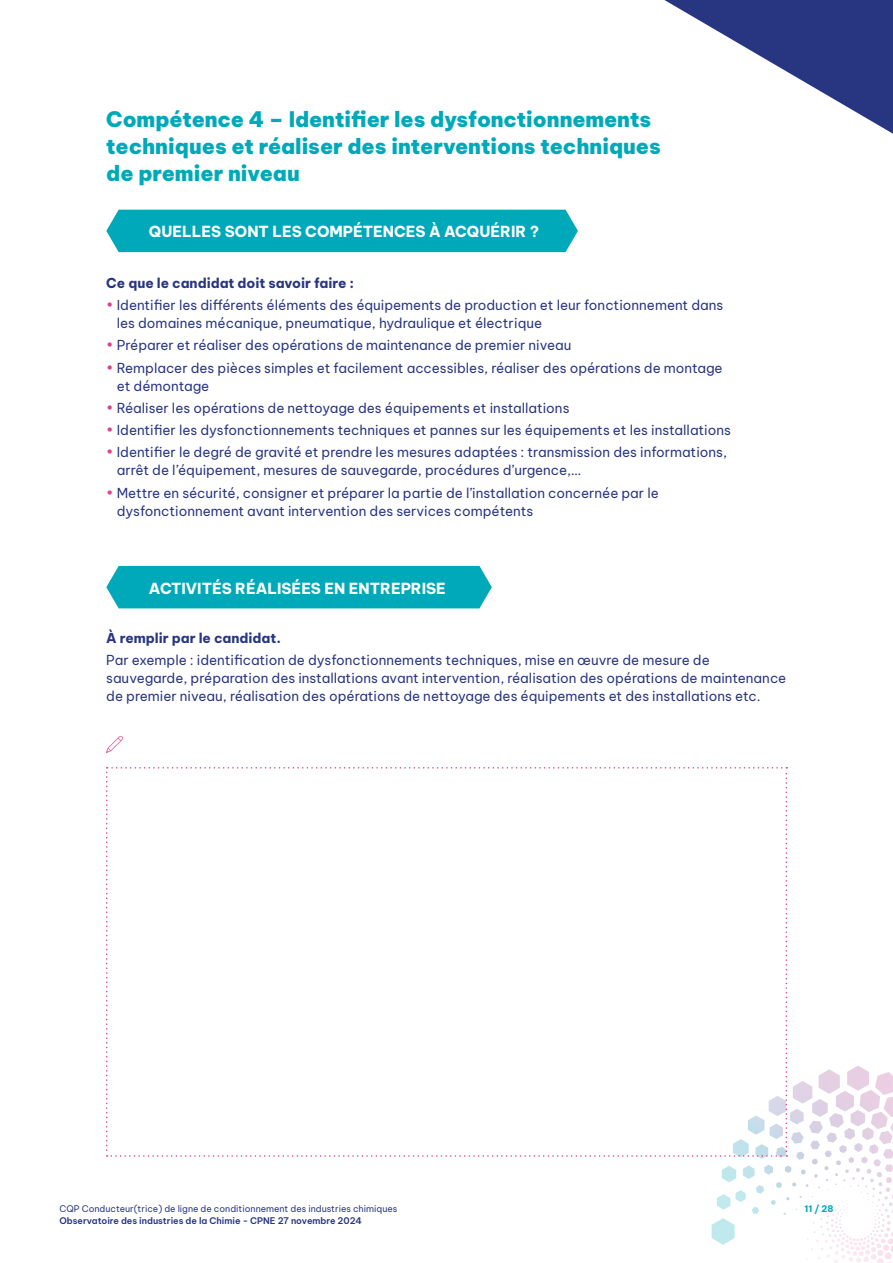
<style>
.page{position:relative;width:893px;height:1263px;background:#fff}
.page>*{position:absolute;margin:0;border:0;box-sizing:border-box;transform-origin:0 0}
.t1{font:900 21px/27px "Be Vietnam Pro";color:#00a9b9}
.t2{font:700 15px "Be Vietnam Pro";color:#fff}
.t3{font:13.5px/18px "Be Vietnam Pro";color:#283581}
.t4{font:700 13.5px "Be Vietnam Pro";letter-spacing:-.005em;color:#283581}
.t5{font:9px "Be Vietnam Pro";color:#283581}
.t6{font:600 9px "Be Vietnam Pro";color:#283581}
.t7{font:700 9px "Be Vietnam Pro";color:#00a9b9}
.s1{color:#da4290}
</style>
<div class="page">
<svg style="left:712px;top:1218px;width:23px;height:27px"></svg>
<img style="left:722px;top:1066px;width:171px;height:122px">
<svg style="left:664px;top:0;width:229px;height:134px"></svg>
<div style="left:106px;top:210px;width:472px;height:42px;background:#00a9b9"></div>
<div style="left:106px;top:566px;width:386px;height:42px;background:#00a9b9"></div>
<svg style="left:106px;top:736px;width:17px;height:17px"></svg>
<svg style="left:106px;top:767px;width:681px;height:390px"></svg>
<h1 class="t1" style="left:106px;top:104px;width:556px">Compétence 4 – Identifier les dysfonctionnements techniques et réaliser des interventions techniques de premier niveau</h1>
<p class="t2" style="left:149px;top:219px;width:392px">QUELLES SONT LES COMPÉTENCES À ACQUÉRIR ?</p>
<p class="t4" style="left:106px;top:271px;width:249px">Ce que le candidat doit savoir faire :</p>
<p class="t3" style="left:117px;top:295px;width:608px;text-indent:-10px"><span class="s1">•</span> Identifier les différents éléments des équipements de production et leur fonctionnement dans les domaines mécanique, pneumatique, hydraulique et électrique</p>
<p class="t3" style="left:106px;top:335px;width:467px"><span class="s1">•</span> Préparer et réaliser des opérations de maintenance de premier niveau</p>
<p class="t3" style="left:117px;top:357px;width:607px;text-indent:-10px"><span class="s1">•</span> Remplacer des pièces simples et facilement accessibles, réaliser des opérations de montage et démontage</p>
<p class="t3" style="left:106px;top:398px;width:465px"><span class="s1">•</span> Réaliser les opérations de nettoyage des équipements et installations</p>
<p class="t3" style="left:106px;top:420px;width:626px"><span class="s1">•</span> Identifier les dysfonctionnements techniques et pannes sur les équipements et les installations</p>
<p class="t3" style="left:117px;top:442px;width:612px;text-indent:-10px"><span class="s1">•</span> Identifier le degré de gravité et prendre les mesures adaptées : transmission des informations, arrêt de l’équipement, mesures de sauvegarde, procédures d’urgence,…</p>
<p class="t3" style="left:117px;top:482px;width:543px;text-indent:-10px"><span class="s1">•</span> Mettre en sécurité, consigner et préparer la partie de l’installation concernée par le dysfonctionnement avant intervention des services compétents</p>
<p class="t2" style="left:149px;top:575px;width:298px">ACTIVITÉS RÉALISÉES EN ENTREPRISE</p>
<p class="t4" style="left:106px;top:626px;width:176px">À remplir par le candidat.</p>
<p class="t3" style="left:106px;top:650px;width:681px">Par exemple : identification de dysfonctionnements techniques, mise en œuvre de mesure de sauvegarde, préparation des installations avant intervention, réalisation des opérations de maintenance de premier niveau, réalisation des opérations de nettoyage des équipements et des installations etc.</p>
<p class="t5" style="left:60px;top:1202px;width:339px">CQP Conducteur(trice) de ligne de conditionnement des industries chimiques</p>
<p class="t6" style="left:60px;top:1213px;width:304px">Observatoire des industries de la Chimie - CPNE 27 novembre 2024</p>
<p class="t7" style="left:804px;top:1201px;width:30px">11 / 28</p>
</div>
